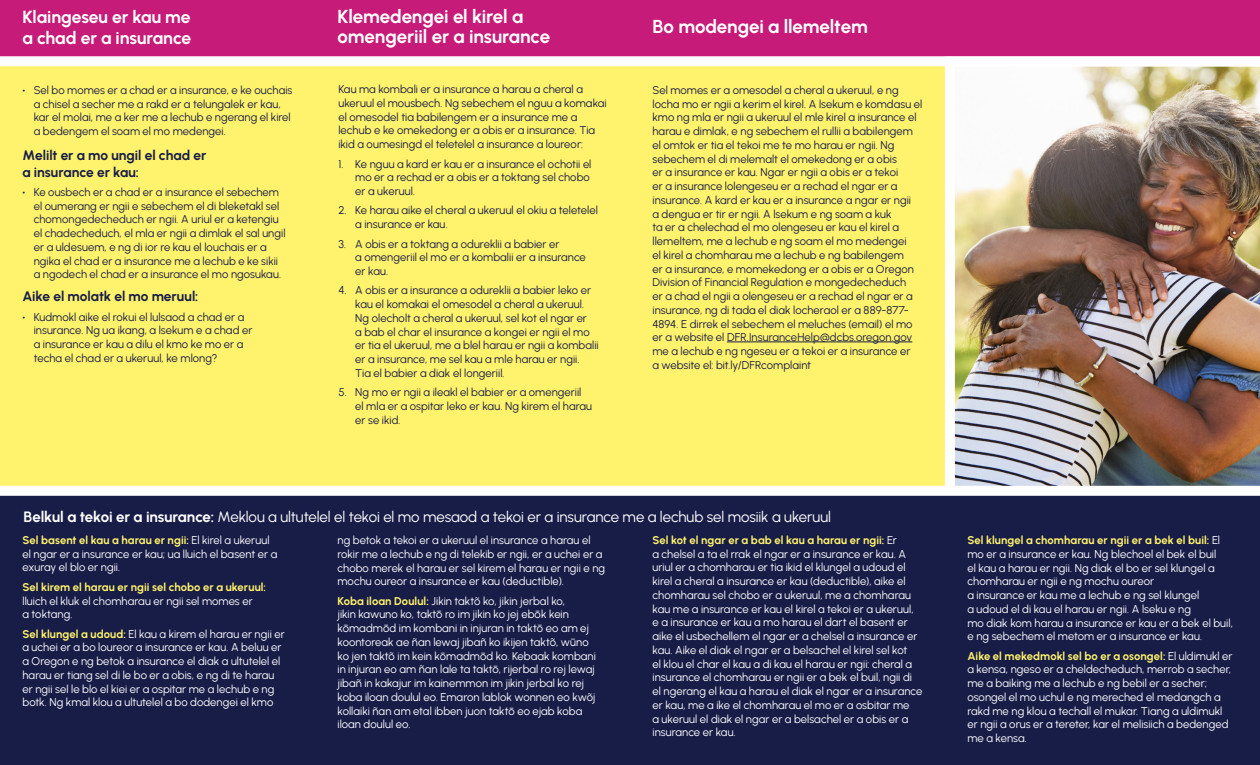
<style>
.page{position:relative;width:1260px;height:765px;background:#fff}
.page>*{position:absolute;margin:0;border:0;box-sizing:border-box;transform-origin:0 0}
.t1{font:18.75px/20px "Urbanist";letter-spacing:-.005em;color:#fff}
.t2{font:17.5px/21.2px "Urbanist";letter-spacing:-.005em;color:#fff}
.t3{font:15px "Urbanist";letter-spacing:-.005em;color:#fff}
.t4{font:13.75px/16.2px "Urbanist";color:#181d48}
.t5{font:11.25px/13.8px "Urbanist";letter-spacing:.005em;color:#181d48}
.t6{font:11.25px/13.8px "Urbanist";letter-spacing:.005em;color:#fff}
.t7{font:11.25px "Urbanist";letter-spacing:.005em;color:#fff26c}
.s1{color:#fff26c}
</style>
<div class="page">
<div style="left:0;top:62px;width:1260px;height:703px;background:#fff26c"></div>
<div style="left:0;top:0;width:1260px;height:57px;background:#c61b79"></div>
<div style="left:0;top:56px;width:1260px;height:10px;background:#fff"></div>
<hr style="left:727px;top:342px;width:185px;height:1px;background:#181d48">
<img style="left:945px;top:66px;width:315px;height:420px">
<div style="left:0;top:496px;width:1260px;height:269px;background:#181d48"></div>
<div style="left:0;top:486px;width:1260px;height:10px;background:#fff"></div>
<h2 class="t2" style="left:22px;top:5px;width:170px">Klaingeseu er kau me a chad er a insurance</h2>
<p class="t5" style="left:34px;top:83px;width:260px;text-indent:-11px">• Sel bo momes er a chad er a insurance, e ke ouchais a chisel a secher me a rakd er a telungalek er kau, kar el molai, me a ker me a lechub e ngerang el kirel a bedengem el soam el mo medengei.</p>
<p class="t4" style="left:22px;top:147px;width:185px">Melilt er a mo ungil el chad er a insurance er kau:</p>
<p class="t5" style="left:34px;top:185px;width:253px;text-indent:-11px">• Ke ousbech er a chad er a insurance el sebechem el oumerang er ngii e sebechem el di bleketakl sel chomongedecheduch er ngii. A uriul er a ketengiu el chadecheduch, el mla er ngii a dimlak el sal ungil er a uldesuem, e ng di ior re kau el louchais er a ngika el chad er a insurance me a lechub e ke sikii a ngodech el chad er a insurance el mo ngosukau.</p>
<p class="t4" style="left:22px;top:288px;width:177px">Aike el molatk el mo meruul:</p>
<p class="t5" style="left:34px;top:309px;width:220px;text-indent:-11px">• Kudmokl aike el rokui el lulsaod a chad er a insurance. Ng ua ikang, a lsekum e a chad er a insurance er kau a dilu el kmo ke mo er a techa el chad er a ukeruul, ke mlong?</p>
<h1 class="t1" style="left:338px;top:6px;width:214px">Klemedengei el kirel a omengeriil er a insurance</h1>
<p class="t5" style="left:338px;top:82px;width:270px">Kau ma kombali er a insurance a harau a cheral a ukeruul el mousbech. Ng sebechem el nguu a komakai el omesodel tia babilengem er a insurance me a lechub e ke omekedong er a obis er a insurance. Tia ikid a oumesingd el teletelel a insurance a loureor:</p>
<p class="t5" style="left:355px;top:156px;width:238px;text-indent:-17px">1. Ke nguu a kard er kau er a insurance el ochotii el mo er a rechad er a obis er a toktang sel chobo er a ukeruul.</p>
<p class="t5" style="left:355px;top:203px;width:244px;text-indent:-17px">2. Ke harau aike el cheral a ukeruul el okiu a teletelel a insurance er kau.</p>
<p class="t5" style="left:355px;top:236px;width:232px;text-indent:-17px">3. A obis er a toktang a odureklii a babier er<br>a omengeriil el mo er a kombalii er a insurance er kau.</p>
<p class="t5" style="left:355px;top:283px;width:245px;text-indent:-17px">4. A obis er a insurance a odureklii a babier leko er kau el komakai el omesodel a cheral a ukeruul.<br>Ng olecholt a cheral a ukeruul, sel kot el ngar er<br>a bab el char el insurance a kongei er ngii el mo er tia el ukeruul, me a blel harau er ngii a kombalii er a insurance, me sel kau a mle harau er ngii.<br>Tia el babier a diak el longeriil.</p>
<p class="t5" style="left:355px;top:385px;width:238px;text-indent:-17px">5. Ng mo er ngii a ileakl el babier er a omengeriil el mla er a ospitar leko er kau. Ng kirem el harau er se ikid.</p>
<h1 class="t1" style="left:652px;top:16px;width:217px">Bo modengei a llemeltem</h1>
<p class="t5" style="left:652px;top:83px;width:271px">Sel momes er a omesodel a cheral a ukeruul, e ng locha mo er ngii a kerim el kirel. A lsekum e komdasu el kmo ng mla er ngii a ukeruul el mle kirel a insurance el harau e dimlak, e ng sebechem el rullii a babilengem el omtok er tia el tekoi me te mo harau er ngii. Ng sebechem el di melemalt el omekedong er a obis<br>er a insurance er kau. Ngar er ngii a obis er a tekoi<br>er a insurance lolengeseu er a rechad el ngar er a insurance. A kard er kau er a insurance a ngar er ngii<br>a dengua er tir er ngii. A lsekum e ng soam a kuk<br>ta er a chelechad el mo olengeseu er kau el kirel a llemeltem, me a lechub e ng soam el mo medengei<br>el kirel a chomharau me a lechub e ng babilengem<br>er a insurance, e momekedong er a obis er a Oregon Division of Financial Regulation e mongedecheduch<br>er a chad el ngii a olengeseu er a rechad el ngar er a insurance, ng di tada el diak locheraol er a 889-877- 4894. E dirrek el sebechem el meluches (email) el mo er a website el DFR.InsuranceHelp@dcbs.oregon.gov me a lechub e ng ngeseu er a tekoi er a insurance er<br>a website el: bit.ly/DFRcomplaint</p>
<h3 class="t3" style="left:24px;top:507px;width:809px">Belkul a tekoi er a insurance: Meklou a ultutelel el tekoi el mo mesaod a tekoi er a insurance me a lechub sel mosiik a ukeruul</h3>
<p class="t6" style="left:22px;top:533px;width:256px"><span class="s1">Sel basent el kau a harau er ngii:</span> El kirel a ukeruul el ngar er a insurance er kau; ua lluich el basent er a exuray el blo er ngii.</p>
<p class="t7" style="left:22px;top:580px;width:245px">Sel kirem el harau er ngii sel chobo er a ukeruul:</p>
<p class="t6" style="left:22px;top:593px;width:232px">lluich el kluk el chomharau er ngii sel momes er a toktang.</p>
<p class="t6" style="left:22px;top:627px;width:264px"><span class="s1">Sel klungel a udoud:</span> El kau a kirem el harau er ngii er a uchei er a bo loureor a insurance er kau. A beluu er a Oregon e ng betok a insurance el diak a ultutelel el harau er tiang sel di le bo er a obis, e ng di te harau er ngii sel le blo el kiei er a ospitar me a lechub e ng botk. Ng kmal klou a ultutelel a bo dodengei el kmo</p>
<p class="t6" style="left:338px;top:533px;width:269px">ng betok a tekoi er a ukeruul el insurance a harau el rokir me a lechub e ng di telekib er ngii, er a uchei er a chobo merek el harau er sel kirem el harau er ngii e ng mochu oureor a insurance er kau (deductible).</p>
<p class="t6" style="left:338px;top:594px;width:260px"><span class="s1">Koba iloan Doulul:</span> Jikin taktõ ko, jikin jerbal ko,<br>jikin kawuno ko, taktō ro im jikin ko jej ebōk kein kōmadmōd im kombani in injuran in taktō eo am ej koontoreak ae ñan lewaj jibañ ko ikijen taktõ, wūno ko jen taktõ im kein kōmadmōd ko. Kebaak kombani in injuran eo am ñan lale ta taktō, rijerbal ro rej lewaj jibañ in kakajur im kainemmon im jikin jerbal ko rej koba iloan doulul eo. Emaron lablok wonnen eo kwõj kollaiki ñan am etal ibben juon taktō eo ejab koba iloan doulul eo.</p>
<p class="t6" style="left:652px;top:533px;width:271px"><span class="s1">Sel kot el ngar er a bab el kau a harau er ngii:</span> Er<br>a chelsel a ta el rrak el ngar er a insurance er kau. A uriul er a chomharau er tia ikid el klungel a udoud el kirel a cheral a insurance er kau (deductible), aike el chomharau sel chobo er a ukeruul, me a chomharau kau me a insurance er kau el kirel a tekoi er a ukeruul, e a insurance er kau a mo harau el dart el basent er aike el usbechellem el ngar er a chelsel a insurance er kau. Aike el diak el ngar er a belsachel el kirel sel kot<br>el klou el char el kau a di kau el harau er ngii: cheral a insurance el chomharau er ngii er a bek el buil, ngii di el ngerang el kau a harau el diak el ngar er a insurance er kau, me a ike el chomharau el mo er a osbitar me<br>a ukeruul el diak el ngar er a belsachel er a obis er a insurance er kau.</p>
<p class="t6" style="left:967px;top:533px;width:267px"><span class="s1">Sel klungel a chomharau er ngii er a bek el buil:</span> El mo er a insurance er kau. Ng blechoel el bek el buil<br>el kau a harau er ngii. Ng diak el bo er sel klungel a chomharau er ngii e ng mochu oureor<br>a insurance er kau me a lechub e ng sel klungel<br>a udoud el di kau el harau er ngii. A lseku e ng<br>mo diak kom harau a insurance er kau er a bek el buil, e ng sebechem el metom er a insurance er kau.</p>
<p class="t6" style="left:967px;top:649px;width:267px"><span class="s1">Aike el mekedmokl sel bo er a osongel:</span> El uldimukl er a kensa, ngeso er a cheldecheduch, merrob a secher, me a baiking me a lechub e ng bebil er a secher; osongel el mo uchul e ng mereched el medangch a rakd me ng klou a techall el mukar. Tiang a uldimukl er ngii a orus er a tereter, kar el melisiich a bedenged me a kensa.</p>
</div>
